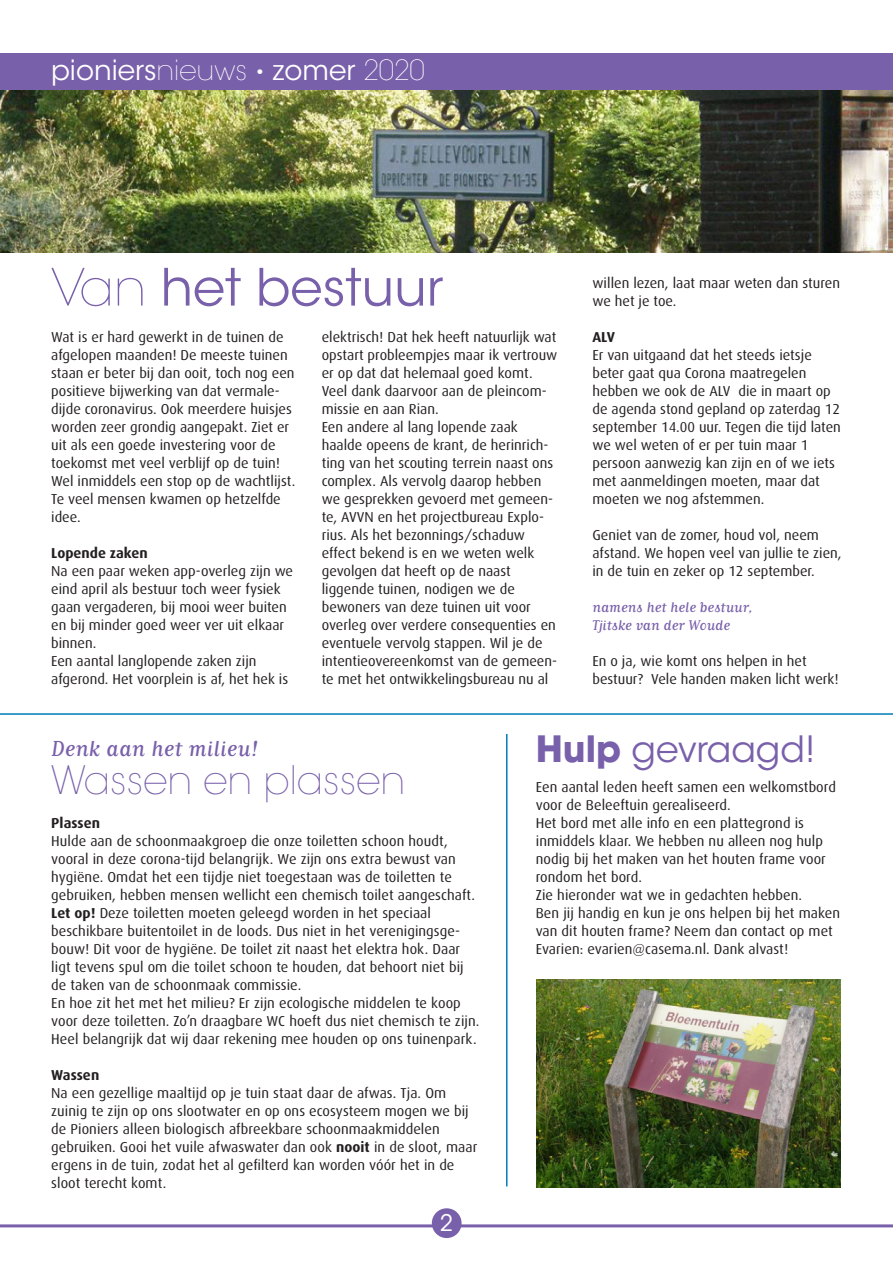
<style>
.page{position:relative;width:893px;height:1263px;background:#fff}
.page>*{position:absolute;margin:0;border:0;box-sizing:border-box;transform-origin:0 0}
.t1{font:51px "ITC Avant Garde Std";color:#7960aa}
.t2{font:200 39px "ITC Avant Garde Std";color:#7960aa}
.t3{font:36px "ITC Avant Garde Std";color:#7960aa}
.t4{font:27.75px "ITC Avant Garde Std";color:#fff}
.auteur{font:25.5px "Matrix Script";letter-spacing:.005em;color:#7960aa}
.t5{font:22.8px "ITC Avant Garde Std";color:#fff}
.auteur-2{font:16.5px "Matrix Script";color:#7960aa}
.bodytekst{font:14.4px/18px "Dax";color:#231f20}
.bodytekst-2{font:700 14.4px "Dax";color:#231f20}
.s1{font-weight:200}
.s2{font-weight:700}
</style>
<div class="page">
<div style="left:0;top:53px;width:893px;height:37px;background:#7960aa"></div>
<img style="left:0;top:90px;width:893px;height:162px">
<hr style="left:0;top:1224px;width:893px;height:3px;background:#7960aa">
<div style="left:432px;top:1208px;width:30px;height:30px;background:#7960aa;border-radius:50%"></div>
<hr style="left:0;top:713px;width:893px;height:2px;background:#007cb6">
<hr style="left:506px;top:734px;width:1px;height:452px;background:#007cb6">
<img style="left:537px;top:979px;width:304px;height:208px">
<p class="t4" style="left:51px;top:53px;width:375px">pioniers<span class="s1">nieuws •</span> zomer <span class="s1">2020</span></p>
<p class="t1" style="left:51px;top:256px;width:394px"><span class="s1">Van</span> het bestuur</p>
<p class="bodytekst" style="left:51px;top:328px;width:246px">Wat is er hard gewerkt in de tuinen de afgelopen maanden! De meeste tuinen staan er beter bij dan ooit, toch nog een positieve bijwerking van dat vermale&shy;dijde coronavirus. Ook meerdere huisjes worden zeer grondig aangepakt. Ziet er uit als een goede investering voor de toekomst met veel verblijf op de tuin!<br>Wel inmiddels een stop op de wachtlijst.<br>Te veel mensen kwamen op hetzelfde idee.</p>
<p class="bodytekst-2" style="left:51px;top:545px;width:98px">Lopende zaken</p>
<p class="bodytekst" style="left:51px;top:562px;width:243px">Na een paar weken app-overleg zijn we eind april als bestuur toch weer fysiek gaan vergaderen, bij mooi weer buiten en bij minder goed weer ver uit elkaar binnen.</p>
<p class="bodytekst" style="left:51px;top:652px;width:238px">Een aantal langlopende zaken zijn afgerond. Het voorplein is af, het hek is</p>
<p class="bodytekst" style="left:322px;top:328px;width:237px">elektrisch! Dat hek heeft natuurlijk wat opstart probleempjes maar ik vertrouw er op dat dat helemaal goed komt.<br>Veel dank daarvoor aan de pleincom&shy;missie en aan Rian.</p>
<p class="bodytekst" style="left:322px;top:418px;width:237px">Een andere al lang lopende zaak haalde opeens de krant, de herinrich&shy;ting van het scouting terrein naast ons complex. Als vervolg daarop hebben we gesprekken gevoerd met gemeen&shy;te, AVVN en het projectbureau Explo&shy;rius. Als het bezonnings/schaduw effect bekend is en we weten welk gevolgen dat heeft op de naast liggende tuinen, nodigen we de bewoners van deze tuinen uit voor overleg over verdere consequenties en eventuele vervolg stappen. Wil je de intentieovereenkomst van de gemeen&shy;te met het ontwikkelingsbureau nu al</p>
<p class="bodytekst" style="left:592px;top:274px;width:249px">willen lezen, laat maar weten dan sturen we het je toe.</p>
<p class="bodytekst-2" style="left:592px;top:329px;width:24px">ALV</p>
<p class="bodytekst" style="left:592px;top:346px;width:250px">Er van uitgaand dat het steeds ietsje beter gaat qua Corona maatregelen hebben we ook de ALV die in maart op de agenda stond gepland op zaterdag 12 september 14.00 uur. Tegen die tijd laten we wel weten of er per tuin maar 1 persoon aanwezig kan zijn en of we iets met aanmeldingen moeten, maar dat moeten we nog afstemmen.</p>
<p class="bodytekst" style="left:592px;top:526px;width:251px">Geniet van de zomer, houd vol, neem afstand. We hopen veel van jullie te zien, in de tuin en zeker op 12 september.</p>
<p class="auteur-2" style="left:592px;top:599px;width:162px">namens het hele bestuur,</p>
<p class="auteur-2" style="left:592px;top:617px;width:139px">Tjitske van der Woude</p>
<p class="bodytekst" style="left:592px;top:652px;width:248px">En o ja, wie komt ons helpen in het bestuur? Vele handen maken licht werk!</p>
<p class="auteur" style="left:51px;top:736px;width:208px">Denk aan het milieu!</p>
<p class="t2" style="left:51px;top:757px;width:356px">Wassen en plassen</p>
<p class="bodytekst-2" style="left:51px;top:815px;width:50px">Plassen</p>
<p class="bodytekst" style="left:51px;top:832px;width:425px">Hulde aan de schoonmaakgroep die onze toiletten schoon houdt, vooral in deze corona-tijd belangrijk. We zijn ons extra bewust van hygiëne. Omdat het een tijdje niet toegestaan was de toiletten te gebruiken, hebben mensen wellicht een chemisch toilet aangeschaft.</p>
<p class="bodytekst" style="left:51px;top:904px;width:414px"><span class="s2">Let op!</span> Deze toiletten moeten geleegd worden in het speciaal beschikbare buitentoilet in de loods. Dus niet in het verenigingsge&shy;bouw! Dit voor de hygiëne. De toilet zit naast het elektra hok. Daar ligt tevens spul om die toilet schoon te houden, dat behoort niet bij de taken van de schoonmaak commissie.</p>
<p class="bodytekst" style="left:51px;top:994px;width:430px">En hoe zit het met het milieu? Er zijn ecologische middelen te koop voor deze toiletten. Zo’n draagbare WC hoeft dus niet chemisch te zijn.<br>Heel belangrijk dat wij daar rekening mee houden op ons tuinenpark.</p>
<p class="bodytekst-2" style="left:51px;top:1067px;width:50px">Wassen</p>
<p class="bodytekst" style="left:51px;top:1084px;width:428px">Na een gezellige maaltijd op je tuin staat daar de afwas. Tja. Om zuinig te zijn op ons slootwater en op ons ecosysteem mogen we bij de Pioniers alleen biologisch afbreekbare schoonmaakmiddelen gebruiken. Gooi het vuile afwaswater dan ook <span class="s2">nooit</span> in de sloot, maar ergens in de tuin, zodat het al gefilterd kan worden vóór het in de sloot terecht komt.</p>
<p class="t5" style="left:440px;top:1209px;width:15px">2</p>
<p class="t3" style="left:536px;top:727px;width:281px"><span class="s2">Hulp</span> gevraagd!</p>
<p class="bodytekst" style="left:536px;top:778px;width:302px">Een aantal leden heeft samen een welkomstbord voor de Beleeftuin gerealiseerd.</p>
<p class="bodytekst" style="left:536px;top:814px;width:292px">Het bord met alle info en een plattegrond is inmiddels klaar. We hebben nu alleen nog hulp nodig bij het maken van het houten frame voor rondom het bord.</p>
<p class="bodytekst" style="left:536px;top:886px;width:268px">Zie hieronder wat we in gedachten hebben.</p>
<p class="bodytekst" style="left:536px;top:904px;width:306px">Ben jij handig en kun je ons helpen bij het maken van dit houten frame? Neem dan contact op met<br>Evarien: evarien@casema.nl. Dank alvast!</p>
</div>
